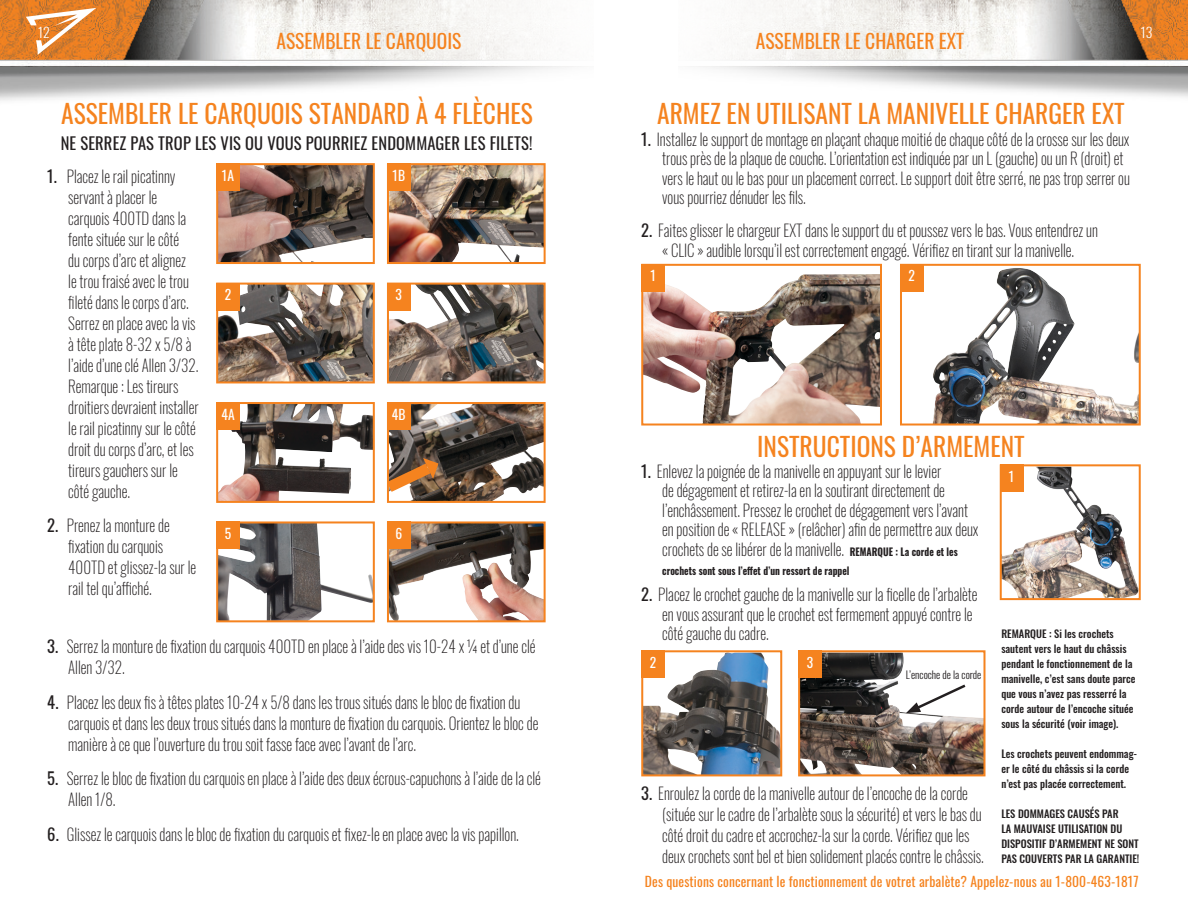
<style>
.page{position:relative;width:1188px;height:918px;background:#fff}
.page>*{position:absolute;margin:0;border:0;box-sizing:border-box;transform-origin:0 0}
.t1{font:25.5px "Oswald";color:#f5831f}
.t2{font:19.5px "Oswald";color:#f5831f}
.t3{font:200 16.5px/21px "Oswald";color:#231f20;scale:.91 1}
.t4{font:16.5px "Oswald";letter-spacing:.01em;color:#231f20}
.t5{font:300 13.8px "Oswald";color:#fff}
.t6{font:13.5px "Oswald";letter-spacing:.01em;color:#f5831f}
.t7{font:13.5px "Oswald";letter-spacing:.01em;color:#fff}
.t8{font:500 10.5px/15px "Oswald";color:#231f20}
.t9{font:700 10.5px "Oswald";color:#231f20;scale:.91 1}
.t10{font:300 10.5px "Oswald";color:#231f20}
.s1{font-weight:400}
.s2{font-weight:700;font-size:10.5px}
</style>
<div class="page">
<img style="left:0;top:0;width:574px;height:101px">
<img style="left:698px;top:0;width:490px;height:97px">
<svg style="left:26px;top:8px;width:70px;height:47px"></svg>
<img style="left:219px;top:166px;width:153px;height:95px">
<div style="left:216px;top:163px;width:159px;height:101px;border:2px solid #f5831f"></div>
<div style="left:216px;top:163px;width:24px;height:28px;background:#f5831f"></div>
<img style="left:390px;top:286px;width:153px;height:94px">
<div style="left:387px;top:283px;width:159px;height:100px;border:2px solid #f5831f"></div>
<div style="left:387px;top:283px;width:24px;height:27px;background:#f5831f"></div>
<img style="left:219px;top:524px;width:153px;height:95px">
<div style="left:216px;top:521px;width:159px;height:101px;border:2px solid #f5831f"></div>
<div style="left:216px;top:521px;width:24px;height:28px;background:#f5831f"></div>
<img style="left:390px;top:166px;width:153px;height:95px">
<div style="left:387px;top:163px;width:159px;height:101px;border:2px solid #f5831f"></div>
<div style="left:387px;top:163px;width:24px;height:28px;background:#f5831f"></div>
<img style="left:219px;top:405px;width:153px;height:95px">
<div style="left:216px;top:402px;width:159px;height:101px;border:2px solid #f5831f"></div>
<div style="left:216px;top:402px;width:24px;height:28px;background:#f5831f"></div>
<img style="left:390px;top:524px;width:153px;height:95px">
<div style="left:387px;top:521px;width:159px;height:101px;border:2px solid #f5831f"></div>
<div style="left:387px;top:521px;width:24px;height:28px;background:#f5831f"></div>
<img style="left:219px;top:286px;width:153px;height:94px">
<div style="left:216px;top:283px;width:159px;height:100px;border:2px solid #f5831f"></div>
<div style="left:216px;top:283px;width:24px;height:27px;background:#f5831f"></div>
<img style="left:390px;top:405px;width:153px;height:95px">
<div style="left:387px;top:402px;width:159px;height:101px;border:2px solid #f5831f"></div>
<div style="left:387px;top:402px;width:24px;height:28px;background:#f5831f"></div>
<img style="left:644px;top:274px;width:235px;height:149px">
<div style="left:641px;top:264px;width:241px;height:162px;border:2px solid #f5831f"></div>
<img style="left:932px;top:268px;width:206px;height:155px">
<div style="left:900px;top:264px;width:241px;height:162px;border:2px solid #f5831f"></div>
<img style="left:644px;top:653px;width:135px;height:120px">
<div style="left:641px;top:650px;width:141px;height:126px;border:2px solid #f5831f"></div>
<img style="left:801px;top:653px;width:182px;height:120px">
<div style="left:798px;top:650px;width:188px;height:126px;border:2px solid #f5831f"></div>
<div style="left:641px;top:264px;width:24px;height:28px;background:#f5831f"></div>
<div style="left:900px;top:264px;width:24px;height:28px;background:#f5831f"></div>
<div style="left:641px;top:650px;width:24px;height:28px;background:#f5831f"></div>
<div style="left:798px;top:650px;width:24px;height:28px;background:#f5831f"></div>
<img style="left:1003px;top:467px;width:135px;height:130px">
<div style="left:1000px;top:464px;width:141px;height:136px;border:2px solid #f5831f"></div>
<div style="left:1000px;top:464px;width:23px;height:28px;background:#f5831f"></div>
<svg style="left:906px;top:682px;width:62px;height:31px"></svg>
<svg style="left:387px;top:458px;width:52px;height:34px;background:#a37044"></svg>
<p class="t5" style="left:38px;top:20px;width:13px">12</p>
<p class="t5" style="left:1141px;top:20px;width:13px">13</p>
<p class="t2" style="left:276px;top:23px;width:186px">ASSEMBLER LE CARQUOIS</p>
<p class="t2" style="left:756px;top:23px;width:210px">ASSEMBLER LE CHARGER EXT</p>
<p class="t1" style="left:61px;top:91px;width:473px">ASSEMBLER LE CARQUOIS STANDARD À 4 FLÈCHES</p>
<p class="t4" style="left:61px;top:129px;width:473px">NE SERREZ PAS TROP LES VIS OU VOUS POURRIEZ ENDOMMAGER LES FILETS!</p>
<p class="t3" style="left:68px;top:164px;width:145px;text-indent:-21px"><span class="s1">1.</span> Placez le rail picatinny servant à placer le carquois 400TD dans la fente située sur le côté<br>du corps d’arc et alignez<br>le trou fraisé avec le trou fileté dans le corps d’arc.<br>Serrez en place avec la vis à tête plate 8-32 x 5/8 à l’aide d’une clé Allen 3/32.<br>Remarque : Les tireurs droitiers devraient installer le rail picatinny sur le côté droit du corps d’arc, et les tireurs gauchers sur le côté gauche.</p>
<p class="t3" style="left:68px;top:513px;width:142px;text-indent:-21px"><span class="s1">2.</span> Prenez la monture de fixation du carquois<br>400TD et glissez-la sur le rail tel qu’affiché.</p>
<p class="t7" style="left:222px;top:163px;width:14px">1A</p>
<p class="t7" style="left:225px;top:283px;width:8px">2</p>
<p class="t7" style="left:221px;top:402px;width:15px">4A</p>
<p class="t7" style="left:225px;top:522px;width:8px">5</p>
<p class="t7" style="left:393px;top:163px;width:14px">1B</p>
<p class="t7" style="left:396px;top:283px;width:8px">3</p>
<p class="t7" style="left:392px;top:402px;width:15px">4B</p>
<p class="t7" style="left:395px;top:522px;width:8px">6</p>
<p class="t3" style="left:68px;top:634px;width:515px;text-indent:-21px"><span class="s1">3.</span> Serrez la monture de fixation du carquois 400TD en place à l’aide des vis 10-24 x ¼ et d’une clé<br>Allen 3/32.</p>
<p class="t3" style="left:68px;top:690px;width:518px;text-indent:-21px"><span class="s1">4.</span> Placez les deux fis à têtes plates 10-24 x 5/8 dans les trous situés dans le bloc de fixation du carquois et dans les deux trous situés dans la monture de fixation du carquois. Orientez le bloc de manière à ce que l’ouverture du trou soit fasse face avec l’avant de l’arc.</p>
<p class="t3" style="left:68px;top:766px;width:521px;text-indent:-21px"><span class="s1">5.</span> Serrez le bloc de fixation du carquois en place à l’aide des deux écrous-capuchons à l’aide de la clé<br>Allen 1/8.</p>
<p class="t3" style="left:47px;top:822px;width:520px"><span class="s1">6.</span> Glissez le carquois dans le bloc de fixation du carquois et fixez-le en place avec la vis papillon.</p>
<p class="t1" style="left:657px;top:91px;width:469px">ARMEZ EN UTILISANT LA MANIVELLE CHARGER EXT</p>
<p class="t3" style="left:662px;top:127px;width:516px;line-height:19.5px;text-indent:-21px"><span class="s1">1.</span> Installez le support de montage en plaçant chaque moitié de chaque côté de la crosse sur les deux trous près de la plaque de couche. L’orientation est indiquée par un L (gauche) ou un R (droit) et vers le haut ou le bas pour un placement correct. Le support doit être serré, ne pas trop serrer ou vous pourriez dénuder les fils.</p>
<p class="t3" style="left:641px;top:219px;width:503px;line-height:19.5px;text-align:center"><span class="s1">2.</span> Faites glisser le chargeur EXT dans le support du et poussez vers le bas. Vous entendrez un « CLIC » audible lorsqu’il est correctement engagé. Vérifiez en tirant sur la manivelle.</p>
<p class="t7" style="left:650px;top:264px;width:7px">1</p>
<p class="t7" style="left:909px;top:264px;width:8px">2</p>
<p class="t1" style="left:757px;top:424px;width:269px">INSTRUCTIONS D’ARMEMENT</p>
<p class="t3" style="left:662px;top:459px;width:349px;line-height:19.5px;text-indent:-21px"><span class="s1">1.</span> Enlevez la poignée de la manivelle en appuyant sur le levier<br>de dégagement et retirez-la en la soutirant directement de l’enchâssement. Pressez le crochet de dégagement vers l’avant en position de « RELEASE » (relâcher) afin de permettre aux deux crochets de se libérer de la manivelle. <span class="s2">REMARQUE : La corde et les</span></p>
<p class="t9" style="left:662px;top:565px;width:207px">crochets sont sous l’effet d’un ressort de rappel</p>
<p class="t3" style="left:662px;top:583px;width:348px;line-height:19.5px;text-indent:-21px"><span class="s1">2.</span> Placez le crochet gauche de la manivelle sur la ficelle de l’arbalète en vous assurant que le crochet est fermement appuyé contre le côté gauche du cadre.</p>
<p class="t7" style="left:650px;top:650px;width:8px">2</p>
<p class="t7" style="left:807px;top:650px;width:8px">3</p>
<p class="t10" style="left:906px;top:665px;width:77px">L’encoche de la corde</p>
<p class="t3" style="left:662px;top:781px;width:355px;text-indent:-21px"><span class="s1">3.</span> Enroulez la corde de la manivelle autour de l’encoche de la corde (située sur le cadre de l’arbalète sous la sécurité) et vers le bas du côté droit du cadre et accrochez-la sur la corde. Vérifiez que les deux crochets sont bel et bien solidement placés contre le châssis.</p>
<p class="t7" style="left:1009px;top:464px;width:7px">1</p>
<p class="t8" style="left:1001px;top:627px;width:136px">REMARQUE : Si les crochets sautent vers le haut du châssis pendant le fonctionnement de la manivelle, c’est sans doute parce que vous n’avez pas resserré la corde autour de l’encoche située sous la sécurité (voir image).</p>
<p class="t8" style="left:1001px;top:747px;width:138px">Les crochets peuvent endommag&shy;er le côté du châssis si la corde n’est pas placée correctement.</p>
<p class="t8" style="left:1001px;top:807px;width:140px">LES DOMMAGES CAUSÉS PAR<br>LA MAUVAISE UTILISATION DU<br>DISPOSITIF D’ARMEMENT NE SONT<br>PAS COUVERTS PAR LA GARANTIE!</p>
<p class="t6" style="left:645px;top:869px;width:495px">Des questions concernant le fonctionnement de votret arbalète? Appelez-nous au 1-800-463-1817</p>
</div>
